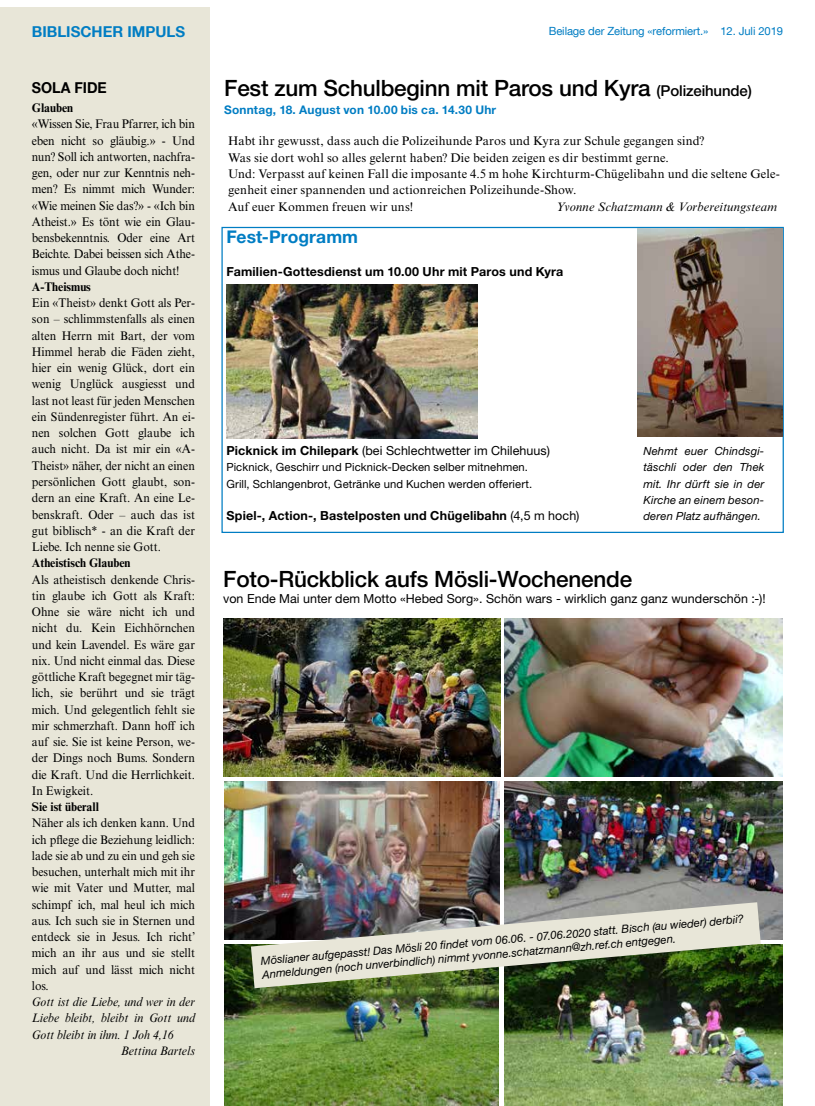
<style>
.page{position:relative;width:815px;height:1106px;background:#fff}
.page>*{position:absolute;margin:0;border:0;box-sizing:border-box;transform-origin:0 0}
.t1{font:500 22.5px "Helvetica Neue LT Pro";letter-spacing:-.01em;color:#000}
.t2{font:700 17.5px "Helvetica Neue LT Pro";letter-spacing:.005em;color:#007dc3}
.t3{font:700 15px "Helvetica Neue LT Com";color:#007dc3}
.t4{font:700 15px "Helvetica Neue LT Com";color:#000;scale:.95 1}
.t5{font:12.5px/16.2px "Times NRMT Pro";color:#000;text-align:justify;scale:.95 1}
.t6{font:12.5px/16.2px "Times NRMT Pro";color:#000}
.t7{font:12.5px "Helvetica Neue LT Pro";letter-spacing:.005em;color:#000}
.t8{font:700 12.5px "Helvetica Neue LT Pro";letter-spacing:.015em;color:#000}
.t9{font:italic 12.5px "Times NRMT Pro";color:#000;scale:.95 1}
.t10{font:700 12.5px "Times NRMT Pro";color:#000;scale:.95 1}
.t11{font:italic 12.5px "Times NRMT Pro";color:#000}
.t12{font:700 11.88px "Helvetica Neue LT Pro";letter-spacing:.015em;color:#007dc3}
.t13{font:italic 11.25px/16.2px "Helvetica Neue LT Pro";letter-spacing:.015em;color:#000}
.t14{font:11.25px/16.2px "Helvetica Neue LT Pro";letter-spacing:.01em;color:#000}
.t15{font:11.25px "Helvetica Neue LT Com";letter-spacing:-.01em;color:#007dc3}
.s1{font-size:15px}
.s2{font-weight:700}
.s3{font-weight:400}
</style>
<div class="page">
<div style="left:0;top:8px;width:209px;height:1098px;background:#e8e6d8"></div>
<div style="left:221px;top:227px;width:563px;height:306px;border:1px solid #007dc3"></div>
<img style="left:638px;top:229px;width:144px;height:207px">
<img style="left:224px;top:781px;width:276px;height:158px">
<img style="left:224px;top:944px;width:275px;height:161px">
<img style="left:505px;top:781px;width:278px;height:158px">
<img style="left:505px;top:944px;width:277px;height:162px">
<img style="left:224px;top:618px;width:276px;height:158px">
<img style="left:227px;top:285px;width:251px;height:154px">
<img style="left:251px;top:902px;width:510px;height:86px">
<img style="left:505px;top:618px;width:277px;height:158px">
<p class="t3" style="left:32px;top:23px;width:155px">BIBLISCHER IMPULS</p>
<p class="t4" style="left:32px;top:78px;width:80px">SOLA FIDE</p>
<p class="t10" style="left:32px;top:100px;width:45px">Glauben</p>
<p class="t5" style="left:32px;top:117px;width:173px">«Wissen Sie, Frau Pfarrer, ich bin eben nicht so gläubig.» - Und nun? Soll ich antworten, nachfra&shy;gen, oder nur zur Kenntnis neh&shy;men? Es nimmt mich Wunder: «Wie meinen Sie das?» - «Ich bin Atheist.» Es tönt wie ein Glau&shy;bensbekenntnis. Oder eine Art Beichte. Dabei beissen sich Athe&shy;ismus und Glaube doch nicht!</p>
<p class="t10" style="left:32px;top:279px;width:64px">A-Theismus</p>
<p class="t5" style="left:32px;top:295px;width:173px">Ein «Theist» denkt Gott als Per&shy;son – schlimmstenfalls als einen alten Herrn mit Bart, der vom Himmel herab die Fäden zieht, hier ein wenig Glück, dort ein wenig Unglück ausgiesst und last not least für jeden Menschen ein Sündenregister führt. An ei&shy;nen solchen Gott glaube ich auch nicht. Da ist mir ein «A-Theist» näher, der nicht an einen persönlichen Gott glaubt, son&shy;dern an eine Kraft. An eine Le&shy;benskraft. Oder – auch das ist gut biblisch* - an die Kraft der Liebe. Ich nenne sie Gott.</p>
<p class="t10" style="left:32px;top:555px;width:105px">Atheistisch Glauben</p>
<p class="t5" style="left:32px;top:572px;width:173px">Als atheistisch denkende Chris&shy;tin glaube ich Gott als Kraft:<br>Ohne sie wäre nicht ich und nicht du. Kein Eichhörnchen und kein Lavendel. Es wäre gar nix. Und nicht einmal das. Diese göttliche Kraft begegnet mir täg&shy;lich, sie berührt und sie trägt mich. Und gelegentlich fehlt sie mir schmerzhaft. Dann hoff ich auf sie. Sie ist keine Person, we&shy;der Dings noch Bums. Sondern die Kraft. Und die Herrlichkeit.<br>In Ewigkeit.</p>
<p class="t10" style="left:32px;top:799px;width:72px">Sie ist überall</p>
<p class="t5" style="left:32px;top:815px;width:174px">Näher als ich denken kann. Und ich pflege die Beziehung leidlich: lade sie ab und zu ein und geh sie besuchen, unterhalt mich mit ihr wie mit Vater und Mutter, mal schimpf ich, mal heul ich mich aus. Ich such sie in Sternen und entdeck sie in Jesus. Ich richt’ mich an ihr aus und sie stellt mich auf und lässt mich nicht los.</p>
<p class="t9" style="left:32px;top:994px;width:173px">Gott ist die Liebe, und wer in der</p>
<p class="t9" style="left:32px;top:1010px;width:173px">Liebe bleibt, bleibt in Gott und</p>
<p class="t9" style="left:32px;top:1027px;width:151px">Gott bleibt in ihm. 1 Joh 4,16</p>
<p class="t9" style="left:121px;top:1043px;width:80px">Bettina Bartels</p>
<p class="t15" style="left:549px;top:24px;width:236px">Beilage der Zeitung «reformiert.» 12. Juli 2019</p>
<h1 class="t1" style="left:224px;top:75px;width:529px">Fest zum Schulbeginn mit Paros und Kyra <span class="s1">(Polizeihunde)</span></h1>
<p class="t12" style="left:224px;top:102px;width:274px">Sonntag, 18. August von 10.00 bis ca. 14.30 Uhr</p>
<p class="t6" style="left:228px;top:134px;width:553px">Habt ihr gewusst, dass auch die Polizeihunde Paros und Kyra zur Schule gegangen sind?<br>Was sie dort wohl so alles gelernt haben? Die beiden zeigen es dir bestimmt gerne.<br>Und: Verpasst auf keinen Fall die imposante 4.5 m hohe Kirchturm-Chügelibahn und die seltene Gele&shy;genheit einer spannenden und actionreichen Polizeihunde-Show.<br>Auf euer Kommen freuen wir uns!</p>
<p class="t11" style="left:556px;top:199px;width:223px">Yvonne Schatzmann &amp; Vorbereitungsteam</p>
<h2 class="t2" style="left:226px;top:226px;width:133px">Fest-Programm</h2>
<p class="t8" style="left:226px;top:263px;width:338px">Familien-Gottesdienst um 10.00 Uhr mit Paros und Kyra</p>
<p class="t7" style="left:226px;top:443px;width:325px"><span class="s2">Picknick im Chilepark</span> (bei Schlechtwetter im Chilehuus)</p>
<p class="t14" style="left:226px;top:459px;width:307px">Picknick, Geschirr und Picknick-Decken selber mitnehmen.<br>Grill, Schlangenbrot, Getränke und Kuchen werden offeriert.</p>
<p class="t8" style="left:226px;top:508px;width:354px">Spiel-, Action-, Bastelposten und Chügelibahn <span class="s3">(4,5 m hoch)</span></p>
<p class="t13" style="left:643px;top:443px;width:122px;text-align:justify">Nehmt euer Chindsgi&shy;täschli oder den Thek mit. Ihr dürft sie in der Kirche an einem beson&shy;deren Platz aufhängen.</p>
<h1 class="t1" style="left:223px;top:565px;width:410px">Foto-Rückblick aufs Mösli-Wochenende</h1>
<p class="t7" style="left:223px;top:591px;width:544px">von Ende Mai unter dem Motto «Hebed Sorg». Schön wars - wirklich ganz ganz wunderschön :-)!</p>
<p class="t13" style="left:260px;top:953px;width:486px;line-height:13.8px;rotate:-5deg">Möslianer aufgepasst! Das Mösli 20 fi ndet vom 06.06. - 07.06.2020 statt. Bisch (au wieder) derbii?<br>Anmeldungen (noch unverbindlich) nimmt yvonne.schatzmann@zh.ref.ch entgegen.</p>
</div>
